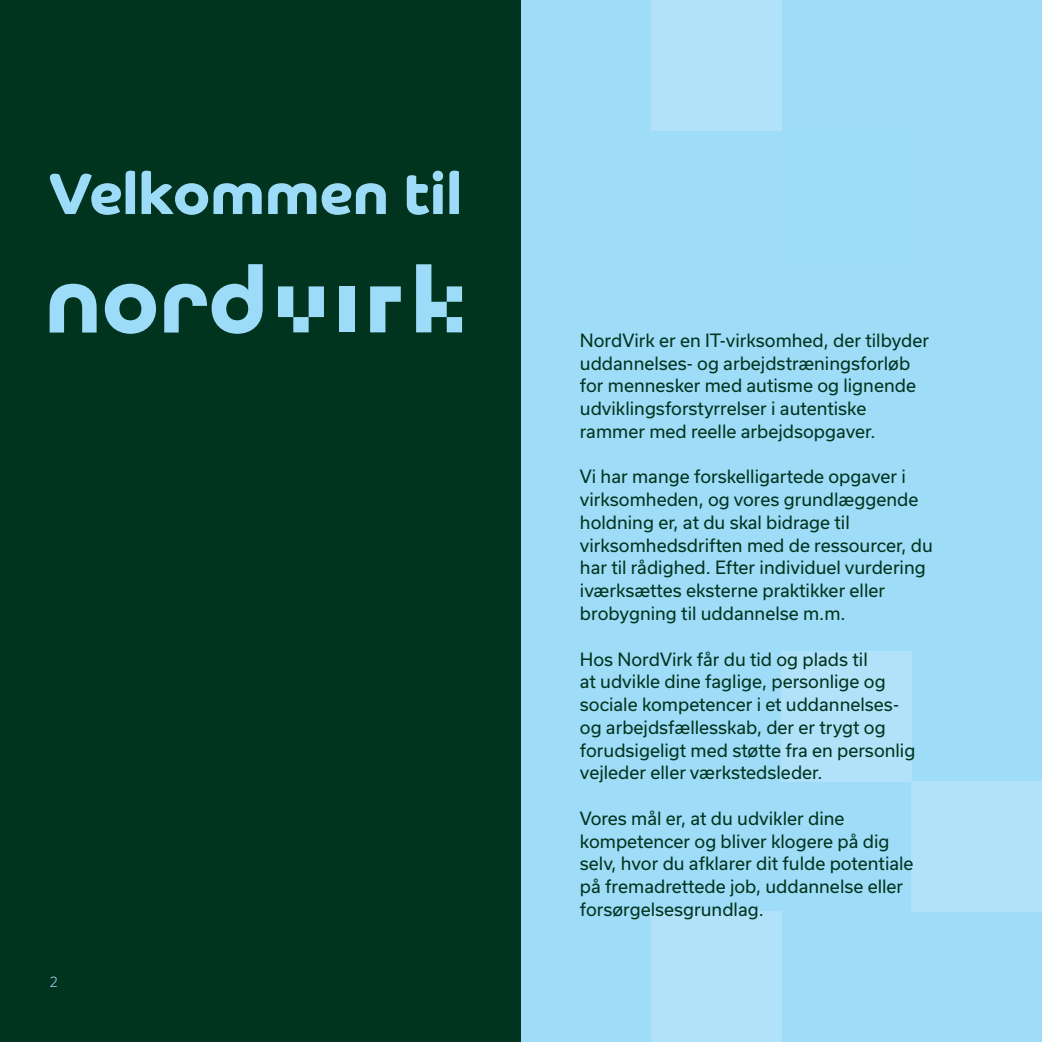
<style>
.page{position:relative;width:1042px;height:1042px;background:#fff}
.page>*{position:absolute;margin:0;border:0;box-sizing:border-box;transform-origin:0 0}
.t1{font:700 58.8px "Co Headline";color:#9cdcf8}
.Brødtekst{font:17.5px/22.8px "Usual";color:#01341e}
.t2{font:300 14px "Usual";color:#9cdcf8}
</style>
<div class="page">
<div style="left:506px;top:0;width:536px;height:1042px;background:#9edcf7"></div>
<div style="left:0;top:0;width:521px;height:1042px;background:#01341e"></div>
<div style="left:912px;top:781px;width:130px;height:131px;background:#b1e2f9"></div>
<div style="left:781px;top:651px;width:131px;height:130px;background:#b1e2f9"></div>
<div style="left:651px;top:0;width:130px;height:130px;background:#b1e2f9"></div>
<div style="left:651px;top:912px;width:130px;height:130px;background:#b1e2f9"></div>
<svg style="left:50px;top:284px;width:47px;height:48px"></svg>
<svg style="left:105px;top:284px;width:51px;height:50px"></svg>
<svg style="left:164px;top:264px;width:99px;height:70px"></svg>
<svg style="left:278px;top:286px;width:46px;height:46px"></svg>
<div style="left:339px;top:286px;width:16px;height:46px;background:#9cdcf8"></div>
<svg style="left:370px;top:286px;width:31px;height:46px"></svg>
<svg style="left:416px;top:264px;width:46px;height:68px"></svg>
<h1 class="t1" style="left:50px;top:159px;width:414px">Velkommen til</h1>
<p class="t2" style="left:50px;top:973px;width:10px">2</p>
<p class="Brødtekst" style="left:580px;top:329px;width:351px">NordVirk er en IT-virksomhed, der tilbyder uddannelses- og arbejdstræningsforløb for mennesker med autisme og lignende udviklingsforstyrrelser i autentiske rammer med reelle arbejdsopgaver.</p>
<p class="Brødtekst" style="left:580px;top:465px;width:354px">Vi har mange forskelligartede opgaver i virksomheden, og vores grundlæggende holdning er, at du skal bidrage til virksomhedsdriften med de ressourcer, du har til rådighed. Efter individuel vurdering iværksættes eksterne praktikker eller brobygning til uddannelse m.m.</p>
<p class="Brødtekst" style="left:580px;top:647px;width:337px">Hos NordVirk får du tid og plads til<br>at udvikle dine faglige, personlige og sociale kompetencer i et uddannelses&shy;og arbejdsfællesskab, der er trygt og forudsigeligt med støtte fra en personlig vejleder eller værkstedsleder.</p>
<p class="Brødtekst" style="left:580px;top:807px;width:335px">Vores mål er, at du udvikler dine kompetencer og bliver klogere på dig selv, hvor du afklarer dit fulde potentiale på fremadrettede job, uddannelse eller forsørgelsesgrundlag.</p>
</div>
